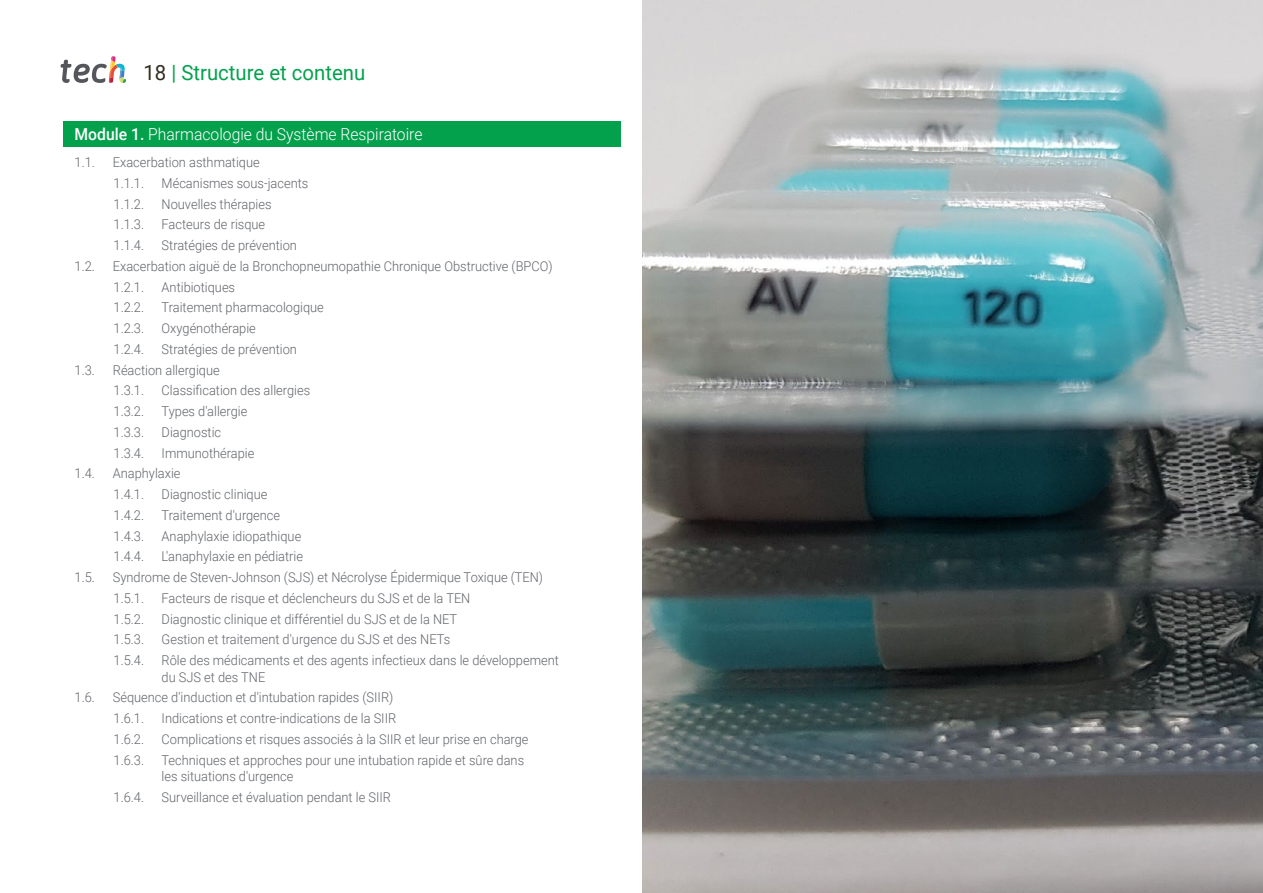
<style>
.page{position:relative;width:1263px;height:893px;background:#fff}
.page>*{position:absolute;margin:0;border:0;box-sizing:border-box;transform-origin:0 0}
.t1{font:21px "Roboto";color:#04a14d}
.t2{font:300 16.5px "Roboto";color:#fff;scale:.95 1}
.t3{font:300 13.5px/20.7px "Roboto";color:#61646a;scale:.95 1}
.s1{color:#312e20}
.s2{font-weight:500}
</style>
<div class="page">
<div style="left:64px;top:121px;width:557px;height:25px;background:#04a14d"></div>
<svg style="left:61px;top:56px;width:65px;height:27px"></svg>
<img style="left:642px;top:0;width:621px;height:893px">
<h1 class="t1" style="left:144px;top:57px;width:223px"><span class="s1">18</span> | Structure et contenu</h1>
<p class="t2" style="left:75px;top:123px;width:368px"><span class="s2">Module 1.</span> Pharmacologie du Système Respiratoire</p>
<p class="t3" style="left:75px;top:151px;width:23px">1.1.</p>
<p class="t3" style="left:113px;top:151px;width:156px">Exacerbation asthmatique<br>1.1.1.</p>
<p class="t3" style="left:162px;top:172px;width:156px">Mécanismes sous-jacents</p>
<p class="t3" style="left:114px;top:193px;width:34px">1.1.2.</p>
<p class="t3" style="left:162px;top:193px;width:117px">Nouvelles thérapies</p>
<p class="t3" style="left:114px;top:214px;width:34px">1.1.3.</p>
<p class="t3" style="left:162px;top:214px;width:111px">Facteurs de risque</p>
<p class="t3" style="left:114px;top:234px;width:34px">1.1.4.</p>
<p class="t3" style="left:162px;top:234px;width:144px">Stratégies de prévention</p>
<p class="t3" style="left:75px;top:255px;width:23px">1.2.</p>
<p class="t3" style="left:113px;top:255px;width:464px">Exacerbation aiguë de la Bronchopneumopathie Chronique Obstructive (BPCO)<br>1.2.1.</p>
<p class="t3" style="left:162px;top:276px;width:79px">Antibiotiques</p>
<p class="t3" style="left:114px;top:297px;width:34px">1.2.2.</p>
<p class="t3" style="left:162px;top:297px;width:172px">Traitement pharmacologique</p>
<p class="t3" style="left:114px;top:317px;width:34px">1.2.3.</p>
<p class="t3" style="left:162px;top:317px;width:101px">Oxygénothérapie</p>
<p class="t3" style="left:114px;top:338px;width:34px">1.2.4.</p>
<p class="t3" style="left:162px;top:338px;width:144px">Stratégies de prévention</p>
<p class="t3" style="left:75px;top:359px;width:23px">1.3.</p>
<p class="t3" style="left:113px;top:359px;width:114px">Réaction allergique<br>1.3.1.</p>
<p class="t3" style="left:162px;top:380px;width:158px">Classification des allergies</p>
<p class="t3" style="left:114px;top:400px;width:34px">1.3.2.</p>
<p class="t3" style="left:162px;top:400px;width:92px">Types d'allergie</p>
<p class="t3" style="left:114px;top:421px;width:34px">1.3.3.</p>
<p class="t3" style="left:162px;top:421px;width:64px">Diagnostic</p>
<p class="t3" style="left:114px;top:442px;width:34px">1.3.4.</p>
<p class="t3" style="left:162px;top:442px;width:99px">Immunothérapie</p>
<p class="t3" style="left:75px;top:463px;width:23px">1.4.</p>
<p class="t3" style="left:113px;top:463px;width:73px">Anaphylaxie<br>1.4.1.</p>
<p class="t3" style="left:162px;top:483px;width:113px">Diagnostic clinique</p>
<p class="t3" style="left:114px;top:504px;width:34px">1.4.2.</p>
<p class="t3" style="left:162px;top:504px;width:126px">Traitement d'urgence</p>
<p class="t3" style="left:114px;top:525px;width:34px">1.4.3.</p>
<p class="t3" style="left:162px;top:525px;width:149px">Anaphylaxie idiopathique</p>
<p class="t3" style="left:114px;top:546px;width:34px">1.4.4.</p>
<p class="t3" style="left:162px;top:546px;width:150px">L'anaphylaxie en pédiatrie</p>
<p class="t3" style="left:75px;top:566px;width:23px">1.5.</p>
<p class="t3" style="left:113px;top:566px;width:454px">Syndrome de Steven-Johnson (SJS) et Nécrolyse Épidermique Toxique (TEN)<br>1.5.1.</p>
<p class="t3" style="left:162px;top:587px;width:327px">Facteurs de risque et déclencheurs du SJS et de la TEN</p>
<p class="t3" style="left:114px;top:608px;width:34px">1.5.2.</p>
<p class="t3" style="left:162px;top:608px;width:313px">Diagnostic clinique et différentiel du SJS et de la NET</p>
<p class="t3" style="left:114px;top:629px;width:34px">1.5.3.</p>
<p class="t3" style="left:162px;top:629px;width:305px">Gestion et traitement d'urgence du SJS et des NETs</p>
<p class="t3" style="left:114px;top:649px;width:34px">1.5.4.</p>
<p class="t3" style="left:162px;top:652px;width:420px;line-height:16.5px">Rôle des médicaments et des agents infectieux dans le développement du SJS et des TNE</p>
<p class="t3" style="left:75px;top:687px;width:23px">1.6.</p>
<p class="t3" style="left:113px;top:687px;width:297px">Séquence d'induction et d'intubation rapides (SIIR)<br>1.6.1.</p>
<p class="t3" style="left:162px;top:707px;width:248px">Indications et contre-indications de la SIIR</p>
<p class="t3" style="left:114px;top:728px;width:34px">1.6.2.</p>
<p class="t3" style="left:162px;top:728px;width:388px">Complications et risques associés à la SIIR et leur prise en charge</p>
<p class="t3" style="left:114px;top:749px;width:34px">1.6.3.</p>
<p class="t3" style="left:162px;top:751px;width:383px;line-height:16.5px">Techniques et approches pour une intubation rapide et sûre dans les situations d'urgence</p>
<p class="t3" style="left:114px;top:786px;width:34px">1.6.4.</p>
<p class="t3" style="left:162px;top:786px;width:243px">Surveillance et évaluation pendant le SIIR</p>
</div>
